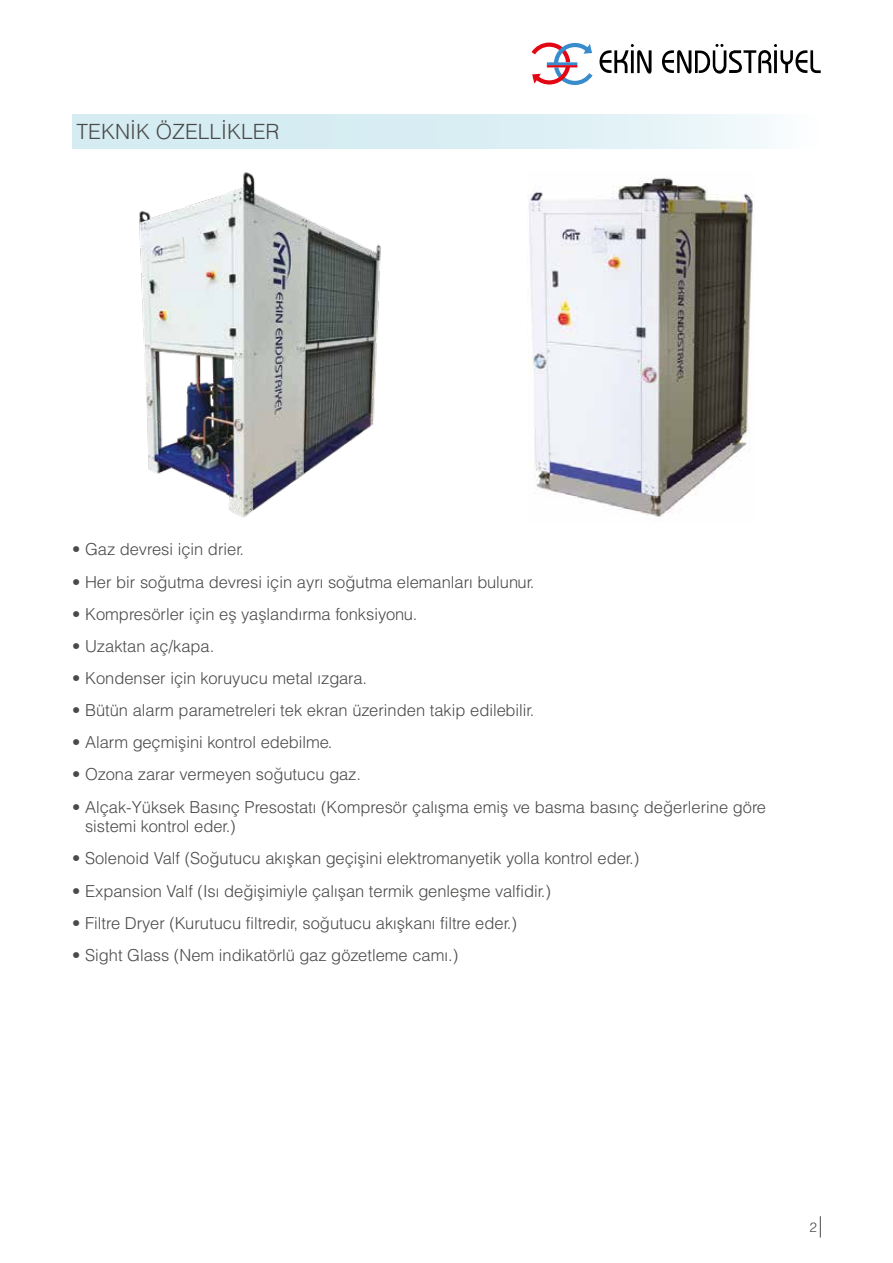
<style>
.page{position:relative;width:893px;height:1263px;background:#fff}
.page>*{position:absolute;margin:0;border:0;box-sizing:border-box;transform-origin:0 0}
.t1{font:21px "Helvetica Light Normal Tr";color:#4a4a49}
.t2{font:16.5px/19.8px "Helvetica Light Normal Tr";color:#4a4a49}
.t3{font:13.5px "Helvetica Light Normal Tr";color:#4a4a49}
</style>
<div class="page">
<svg style="left:820px;top:1216px;width:1px;height:21px"></svg>
<svg style="left:531px;top:43px;width:290px;height:42px"></svg>
<div style="left:72px;top:115px;width:749px;height:34px;background:linear-gradient(to right,#cde8ef,#eff8fa)"></div>
<img style="left:139px;top:172px;width:242px;height:346px">
<img style="left:528px;top:177px;width:225px;height:340px">
<p class="t1" style="left:77px;top:119px;width:205px">TEKNİK ÖZELLİKLER</p>
<p class="t2" style="left:72px;top:539px;width:173px">• Gaz devresi için drier.</p>
<p class="t2" style="left:72px;top:571px;width:464px">• Her bir soğutma devresi için ayrı soğutma elemanları bulunur.</p>
<p class="t2" style="left:72px;top:604px;width:347px">• Kompresörler için eş yaşlandırma fonksiyonu.</p>
<p class="t2" style="left:72px;top:636px;width:144px">• Uzaktan aç/kapa.</p>
<p class="t2" style="left:72px;top:668px;width:296px">• Kondenser için koruyucu metal ızgara.</p>
<p class="t2" style="left:72px;top:700px;width:463px">• Bütün alarm parametreleri tek ekran üzerinden takip edilebilir.</p>
<p class="t2" style="left:72px;top:732px;width:262px">• Alarm geçmişini kontrol edebilme.</p>
<p class="t2" style="left:72px;top:764px;width:290px">• Ozona zarar vermeyen soğutucu gaz.</p>
<p class="t2" style="left:85px;top:796px;width:683px;text-indent:-13px">• Alçak-Yüksek Basınç Presostatı (Kompresör çalışma emiş ve basma basınç değerlerine göre sistemi kontrol eder.)</p>
<p class="t2" style="left:72px;top:848px;width:568px">• Solenoid Valf (Soğutucu akışkan geçişini elektromanyetik yolla kontrol eder.)</p>
<p class="t2" style="left:72px;top:880px;width:480px">• Expansion Valf (Isı değişimiyle çalışan termik genleşme valfidir.)</p>
<p class="t2" style="left:72px;top:912px;width:446px">• Filtre Dryer (Kurutucu filtredir, soğutucu akışkanı filtre eder.)</p>
<p class="t2" style="left:72px;top:945px;width:387px">• Sight Glass (Nem indikatörlü gaz gözetleme camı.)</p>
<p class="t3" style="left:810px;top:1218px;width:9px">2</p>
</div>
